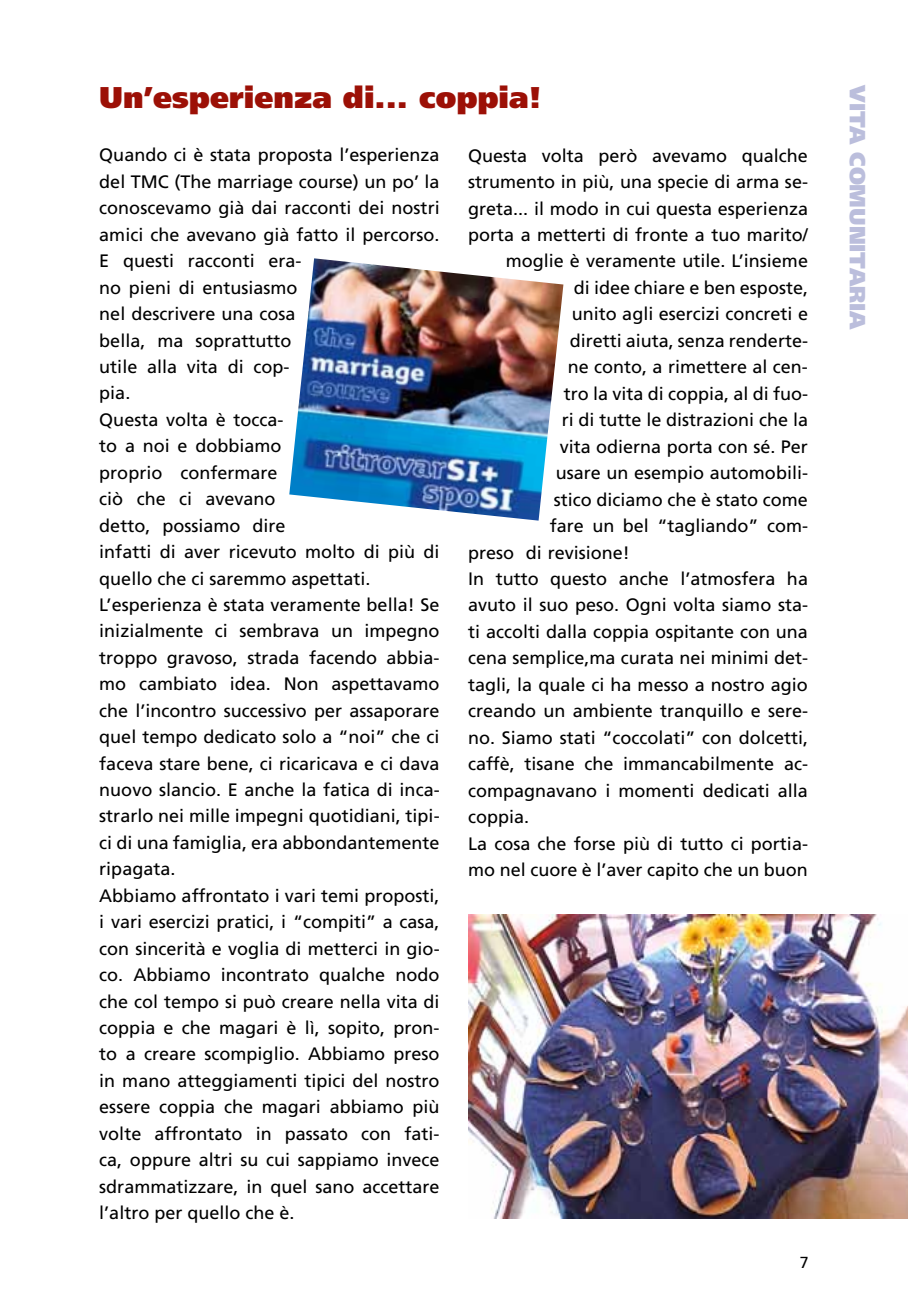
<style>
.page{position:relative;width:908px;height:1304px;background:#fff}
.page>*{position:absolute;margin:0;border:0;box-sizing:border-box;transform-origin:0 0}
.t1{font:900 30px "Frutiger";color:#9c1006}
.t2{font:900 22px "Frutiger";color:#bbbedc}
.t3{font:18px/26.4px "Frutiger";color:#000}
.t4{font:16px "Frutiger";color:#000}
</style>
<div class="page">
<img style="left:468px;top:914px;width:439px;height:305px">
<img style="left:289px;top:258px;width:274px;height:263px">
<h1 class="t1" style="left:99px;top:79px;width:443px">Un’esperienza di... coppia!</h1>
<p class="t3" style="left:99px;top:142px;width:342px">Quando ci è stata proposta l’esperienza del TMC</p>
<p class="t3" style="left:468px;top:142px;width:341px">Questa volta però avevamo qualche</p>
<p class="t3" style="left:468px;top:168px;width:341px">strumento in più, una specie di arma se-</p>
<p class="t3" style="left:468px;top:195px;width:341px">greta... il modo in cui questa esperienza</p>
<p class="t3" style="left:468px;top:221px;width:341px">porta a metterti di fronte a tuo marito/</p>
<p class="t3" style="left:505px;top:248px;width:304px">moglie è veramente utile. L’insieme</p>
<p class="t3" style="left:573px;top:274px;width:236px">di idee chiare e ben esposte,</p>
<p class="t3" style="left:571px;top:301px;width:237px">unito agli esercizi concreti e</p>
<p class="t3" style="left:569px;top:327px;width:240px">diretti aiuta, senza renderte-</p>
<p class="t3" style="left:567px;top:354px;width:241px">ne conto, a rimettere al cen-</p>
<p class="t3" style="left:563px;top:380px;width:246px">tro la vita di coppia, al di fuo-</p>
<p class="t3" style="left:561px;top:407px;width:248px">ri di tutte le distrazioni che la</p>
<p class="t3" style="left:559px;top:433px;width:249px">vita odierna porta con sé. Per</p>
<p class="t3" style="left:555px;top:459px;width:253px">usare un esempio automobili-</p>
<p class="t3" style="left:553px;top:486px;width:255px">stico diciamo che è stato come</p>
<p class="t3" style="left:549px;top:512px;width:260px">fare un bel “tagliando” com-</p>
<p class="t3" style="left:468px;top:539px;width:163px">preso di revisione!</p>
<p class="t3" style="left:468px;top:565px;width:341px">I n tutto questo anche l’atmosfera ha</p>
<p class="t3" style="left:468px;top:592px;width:341px">avuto il suo peso. Ogni volta siamo sta-</p>
<p class="t3" style="left:468px;top:618px;width:341px">ti accolti dalla coppia ospitante con una</p>
<p class="t3" style="left:468px;top:645px;width:341px">cena semplice,ma curata nei minimi det-</p>
<p class="t3" style="left:468px;top:671px;width:341px">tagli, la quale ci ha messo a nostro agio</p>
<p class="t3" style="left:468px;top:698px;width:341px">creando un ambiente tranquillo e sere-</p>
<p class="t3" style="left:468px;top:724px;width:341px">no. Siamo stati “coccolati” con dolcetti,</p>
<p class="t3" style="left:468px;top:751px;width:341px">caffè, tisane che immancabilmente ac-</p>
<p class="t3" style="left:468px;top:777px;width:341px">compagnavano i momenti dedicati alla</p>
<p class="t3" style="left:468px;top:803px;width:63px">coppia.</p>
<p class="t3" style="left:468px;top:830px;width:341px">La cosa che forse più di tutto ci portia-</p>
<p class="t3" style="left:468px;top:856px;width:341px">mo nel cuore è l’aver capito che un buon</p>
<p class="t3" style="left:99px;top:168px;width:342px;text-indent:75px">(The marriage course) un po’ la conoscevamo già dai racconti dei nostri amici che avevano già fatto il percorso.<br>E questi racconti era-<br>no pieni di entusiasmo<br>nel descrivere una cosa<br>bella, ma soprattutto<br>utile alla vita di cop-<br>pia.<br>Questa volta è tocca-<br>to a noi e dobbiamo<br>proprio confermare<br>ciò che ci avevano<br>detto, possiamo dire<br>infatti di aver ricevuto molto di più di quello che ci saremmo aspettati.<br>L’esperienza è stata veramente bella! Se inizialmente ci sembrava un impegno troppo gravoso, strada facendo abbia&shy;mo cambiato idea. Non aspettavamo che l’incontro successivo per assaporare quel tempo dedicato solo a “noi” che ci faceva stare bene, ci ricaricava e ci dava nuovo slancio. E anche la fatica di inca&shy;strarlo nei mille impegni quotidiani, tipi&shy;ci di una famiglia, era abbondantemente ripagata.<br>Abbiamo affrontato i vari temi proposti, i vari esercizi pratici, i “compiti” a casa, con sincerità e voglia di metterci in gio&shy;co. Abbiamo incontrato qualche nodo che col tempo si può creare nella vita di coppia e che magari è lì, sopito, pron&shy;to a creare scompiglio. Abbiamo preso in mano atteggiamenti tipici del nostro essere coppia che magari abbiamo più volte affrontato in passato con fati&shy;ca, oppure altri su cui sappiamo invece sdrammatizzare, in quel sano accettare l’altro per quello che è.</p>
<p class="t4" style="left:799px;top:1253px;width:10px">7</p>
<p class="t2" style="left:870px;top:85px;width:247px;rotate:90deg">vita comunitaria</p>
</div>
